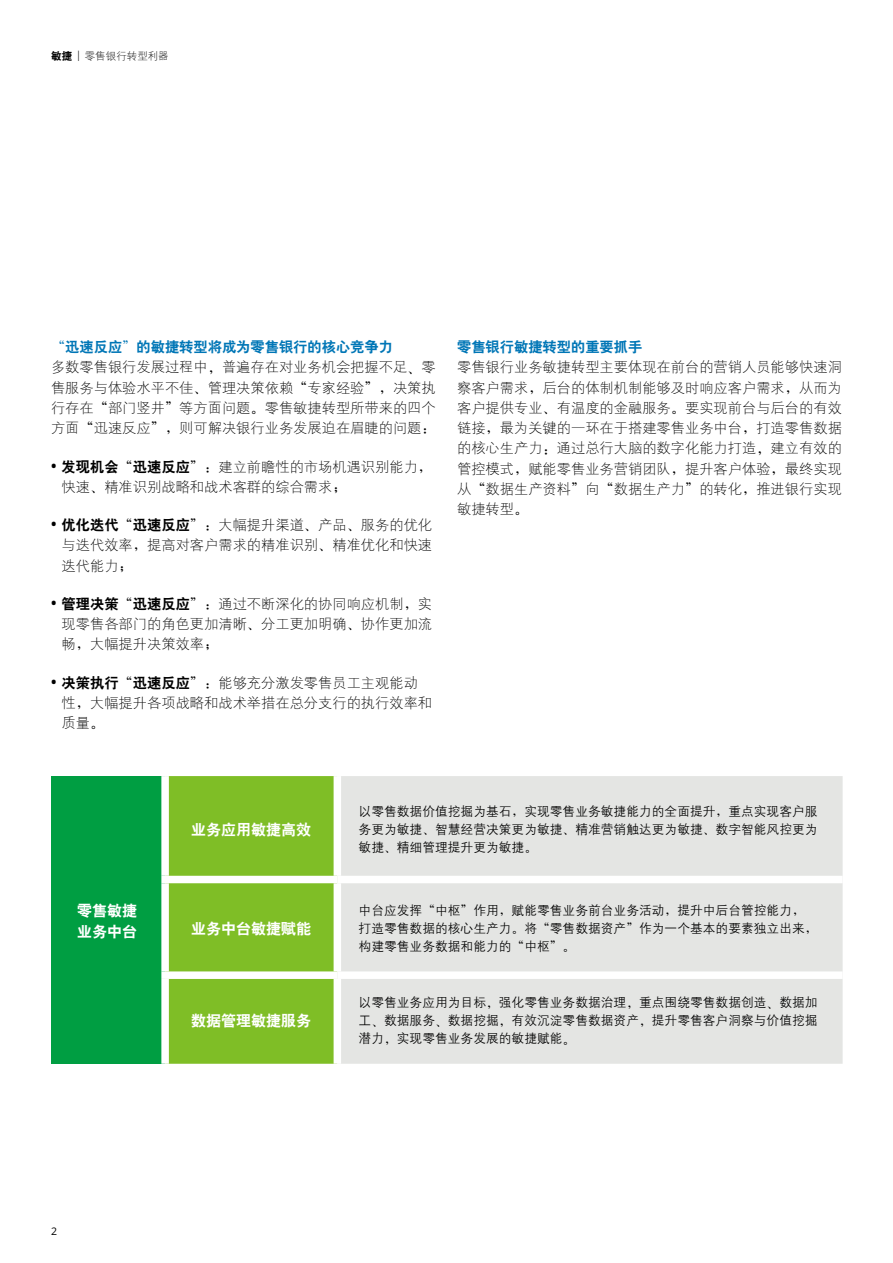
<style>
.page{position:relative;width:893px;height:1263px;background:#fff}
.page>*{position:absolute;margin:0;border:0;box-sizing:border-box;transform-origin:0 0}
.t1{font:15px/21px "H Yb 2 gj";color:#fff}
.t2{font:14.25px/20.2px "H Yg 1 gj";color:#000;text-align:justify}
.t3{font:14.25px "H Yb 2 gj";color:#0076b6}
.t4{font:12.75px/18px "H Yg 2 gj";color:#000;text-align:justify}
.t5{font:10.5px "H Yg 1 gj";letter-spacing:-.005em;color:#000}
.t6{font:10.5px "Open Sans";color:#000}
.s1{font-family:"H Yb 2 gj"}
.s2{font-family:"H Yb 1 gj"}
.s3{font-family:"H Ya 6 gj"}
.s4{font-family:"Open Sans";font-weight:700}
</style>
<div class="page">
<div style="left:52px;top:776px;width:113px;height:288px;background:#009e42"></div>
<div style="left:169px;top:776px;width:165px;height:288px;background:#7fbe26"></div>
<div style="left:341px;top:776px;width:502px;height:288px;background:#e4e5e3"></div>
<div style="left:161px;top:776px;width:8px;height:100px;background:#fff"></div>
<div style="left:161px;top:876px;width:176px;height:7px;background:#fff"></div>
<div style="left:161px;top:883px;width:8px;height:88px;background:#fff"></div>
<div style="left:337px;top:876px;width:506px;height:7px;background:#fff"></div>
<div style="left:161px;top:971px;width:176px;height:8px;background:#fff"></div>
<div style="left:161px;top:979px;width:8px;height:85px;background:#fff"></div>
<div style="left:337px;top:971px;width:506px;height:8px;background:#fff"></div>
<p class="t5" style="left:51px;top:51px;width:119px"><span class="s1">敏捷</span> <span class="s2">|</span> 零售银行转型利器</p>
<p class="t3" style="left:51px;top:340px;width:343px"><span class="s3">“</span>迅速反应<span class="s3">”</span>的敏捷转型将成为零售银行的核心竞争力</p>
<p class="t2" style="left:51px;top:357px;width:386px">多数零售银行发展过程中<span class="s3">，</span>普遍存在对业务机会把握不足<span class="s3">、</span>零售服务与体验水平不佳<span class="s3">、</span>管理决策依赖<span class="s3">“</span>专家经验<span class="s3">”，</span>决策执行存在<span class="s3">“</span>部门竖井<span class="s3">”</span>等方面问题<span class="s3">。</span>零售敏捷转型所带来的四个方面<span class="s3">“</span>迅速反应<span class="s3">”，</span>则可解决银行业务发展迫在眉睫的问题<span class="s3">：</span></p>
<p class="t2" style="left:62px;top:456px;width:372px;text-indent:-11px"><span class="s4">•</span> <span class="s1">发现机会</span><span class="s3">“</span><span class="s1">迅速反应</span><span class="s3">”：</span>建立前瞻性的市场机遇识别能力<span class="s3">，</span>快速<span class="s3">、</span>精准识别战略和战术客群的综合需求<span class="s3">；</span></p>
<p class="t2" style="left:62px;top:515px;width:372px;text-indent:-11px"><span class="s4">•</span> <span class="s1">优化迭代</span><span class="s3">“</span><span class="s1">迅速反应</span><span class="s3">”：</span>大幅提升渠道<span class="s3">、</span>产品<span class="s3">、</span>服务的优化与迭代效率<span class="s3">，</span>提高对客户需求的精准识别<span class="s3">、</span>精准优化和快速迭代能力<span class="s3">；</span></p>
<p class="t2" style="left:62px;top:593px;width:372px;text-indent:-11px"><span class="s4">•</span> <span class="s1">管理决策</span><span class="s3">“</span><span class="s1">迅速反应</span><span class="s3">”：</span>通过不断深化的协同响应机制<span class="s3">，</span>实现零售各部门的角色更加清晰<span class="s3">、</span>分工更加明确<span class="s3">、</span>协作更加流畅<span class="s3">，</span>大幅提升决策效率<span class="s3">；</span></p>
<p class="t2" style="left:62px;top:672px;width:372px;text-align:left;text-indent:-11px"><span class="s4">•</span> <span class="s1">决策执行</span><span class="s3">“</span><span class="s1">迅速反应</span><span class="s3">”：</span>能够充分激发零售员工主观能动性<span class="s3">，</span>大幅提升各项战略和战术举措在总分支行的执行效率和质量<span class="s3">。</span></p>
<p class="t3" style="left:457px;top:340px;width:187px">零售银行敏捷转型的重要抓手</p>
<p class="t2" style="left:457px;top:357px;width:386px">零售银行业务敏捷转型主要体现在前台的营销人员能够快速洞察客户需求<span class="s3">，</span>后台的体制机制能够及时响应客户需求<span class="s3">，</span>从而为客户提供专业<span class="s3">、</span>有温度的金融服务<span class="s3">。</span>要实现前台与后台的有效链接<span class="s3">，</span>最为关键的一环在于搭建零售业务中台<span class="s3">，</span>打造零售数据的核心生产力<span class="s3">：</span>通过总行大脑的数字化能力打造<span class="s3">，</span>建立有效的管控模式<span class="s3">，</span>赋能零售业务营销团队<span class="s3">，</span>提升客户体验<span class="s3">，</span>最终实现从<span class="s3">“</span>数据生产资料<span class="s3">”</span>向<span class="s3">“</span>数据生产力<span class="s3">”</span>的转化<span class="s3">，</span>推进银行实现敏捷转型<span class="s3">。</span></p>
<p class="t1" style="left:77px;top:900px;width:61px">零售敏捷业务中台</p>
<p class="t1" style="left:191px;top:818px;width:121px">业务应用敏捷高效</p>
<p class="t1" style="left:191px;top:918px;width:121px">业务中台敏捷赋能</p>
<p class="t1" style="left:191px;top:1010px;width:121px">数据管理敏捷服务</p>
<p class="t4" style="left:359px;top:802px;width:461px">以零售数据价值挖掘为基石<span class="s3">，</span>实现零售业务敏捷能力的全面提升<span class="s3">，</span>重点实现客户服务更为敏捷<span class="s3">、</span>智慧经营决策更为敏捷<span class="s3">、</span>精准营销触达更为敏捷<span class="s3">、</span>数字智能风控更为敏捷<span class="s3">、</span>精细管理提升更为敏捷<span class="s3">。</span></p>
<p class="t4" style="left:359px;top:901px;width:461px;text-align:left">中台应发挥<span class="s3">“</span>中枢<span class="s3">”</span>作用<span class="s3">，</span>赋能零售业务前台业务活动<span class="s3">，</span>提升中后台管控能力<span class="s3">，</span>打造零售数据的核心生产力<span class="s3">。</span>将<span class="s3">“</span>零售数据资产<span class="s3">”</span>作为一个基本的要素独立出来<span class="s3">，</span>构建零售业务数据和能力的<span class="s3">“</span>中枢<span class="s3">”。</span></p>
<p class="t4" style="left:359px;top:993px;width:461px">以零售业务应用为目标<span class="s3">，</span>强化零售业务数据治理<span class="s3">，</span>重点围绕零售数据创造<span class="s3">、</span>数据加工<span class="s3">、</span>数据服务<span class="s3">、</span>数据挖掘<span class="s3">，</span>有效沉淀零售数据资产<span class="s3">，</span>提升零售客户洞察与价值挖掘潜力<span class="s3">，</span>实现零售业务发展的敏捷赋能<span class="s3">。</span></p>
<p class="t6" style="left:51px;top:1224px;width:8px">2</p>
</div>
